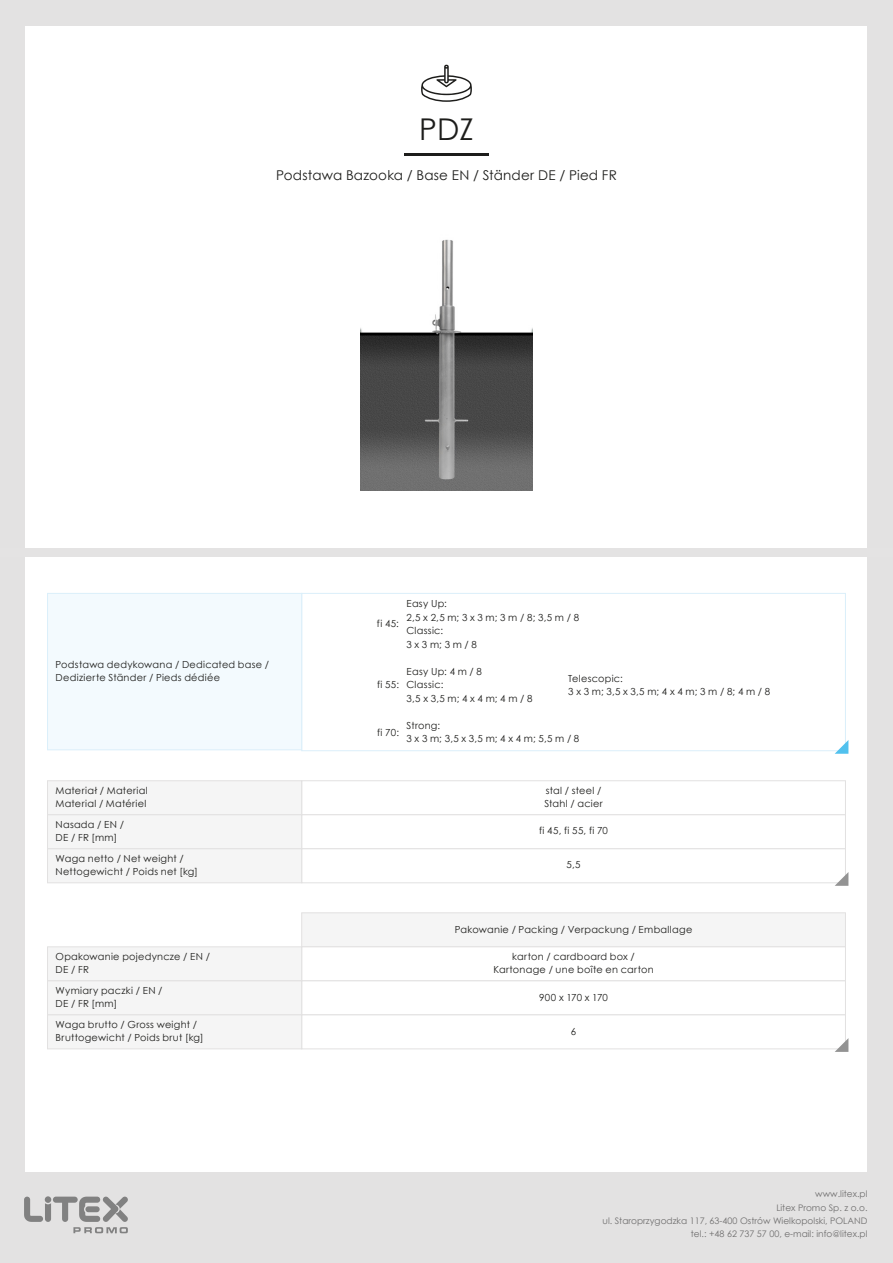
<style>
.page{position:relative;width:893px;height:1263px;background:#fff}
.page>*{position:absolute;margin:0;border:0;box-sizing:border-box;transform-origin:0 0}
.t1{font:30px "Century Gothic";color:#1d1d1b}
.t2{font:13.5px "Century Gothic";letter-spacing:.015em;color:#1d1d1b}
.t3{font:9.75px/13.5px "Century Gothic";letter-spacing:.03em;color:#1d1d1b}
.t4{font:9.75px "Century Gothic";letter-spacing:.01em;color:#1d1d1b}
.t5{font:9px/13.4px "Century Gothic";color:#6f6e6e;text-align:right}
</style>
<div class="page">
<div style="left:0;top:0;width:24px;height:1263px;background:#e3e2e2"></div>
<div style="left:867px;top:0;width:26px;height:1263px;background:#e3e2e2"></div>
<div style="left:0;top:1172px;width:893px;height:91px;background:#e3e2e2"></div>
<div style="left:0;top:0;width:893px;height:26px;background:#e3e2e2"></div>
<svg style="left:24px;top:1196px;width:104px;height:37px"></svg>
<svg style="left:301px;top:593px;width:545px;height:158px"></svg>
<div style="left:47px;top:593px;width:255px;height:157px;background:#f3fafe;border:1px solid #dbeffa"></div>
<div style="left:0;top:548px;width:893px;height:8px;background:#e4e3e3"></div>
<svg style="left:421px;top:65px;width:51px;height:37px"></svg>
<hr style="left:404px;top:153px;width:84px;height:2px;background:#1d1d1b">
<div style="left:47px;top:780px;width:255px;height:35px;background:#f5f5f5;border:1px solid #e2e1e1"></div>
<div style="left:47px;top:814px;width:255px;height:35px;background:#f5f5f5;border:1px solid #e2e1e1"></div>
<svg style="left:835px;top:740px;width:13px;height:14px"></svg>
<img style="left:360px;top:239px;width:172px;height:251px">
<div style="left:47px;top:848px;width:255px;height:35px;background:#f5f5f5;border:1px solid #e2e1e1"></div>
<svg style="left:301px;top:780px;width:547px;height:106px"></svg>
<div style="left:47px;top:946px;width:255px;height:35px;background:#f5f5f5;border:1px solid #e2e1e1"></div>
<div style="left:47px;top:980px;width:255px;height:35px;background:#f5f5f5;border:1px solid #e2e1e1"></div>
<div style="left:47px;top:1014px;width:255px;height:35px;background:#f5f5f5;border:1px solid #e2e1e1"></div>
<svg style="left:301px;top:912px;width:547px;height:140px"></svg>
<h1 class="t1" style="left:419px;top:108px;width:56px">PDZ</h1>
<h2 class="t2" style="left:276px;top:166px;width:342px">Podstawa Bazooka / Base EN / Ständer DE / Pied FR</h2>
<p class="t3" style="left:56px;top:657px;width:215px">Podstawa dedykowana / Dedicated base /<br>Dedizierte Ständer / Pieds dédiée</p>
<p class="t3" style="left:377px;top:617px;width:24px">fi 45:</p>
<p class="t3" style="left:377px;top:678px;width:24px">fi 55:</p>
<p class="t3" style="left:377px;top:725px;width:23px">fi 70:</p>
<p class="t3" style="left:406px;top:597px;width:174px">Easy Up:<br>2,5 x 2,5 m; 3 x 3 m; 3 m / 8; 3,5 m / 8<br>Classic:<br>3 x 3 m; 3 m / 8</p>
<p class="t3" style="left:407px;top:664px;width:128px">Easy Up: 4 m / 8<br>Classic:<br>3,5 x 3,5 m; 4 x 4 m; 4 m / 8</p>
<p class="t3" style="left:407px;top:718px;width:174px">Strong:<br>3 x 3 m; 3,5 x 3,5 m; 4 x 4 m; 5,5 m / 8</p>
<p class="t3" style="left:568px;top:671px;width:204px">Telescopic:<br>3 x 3 m; 3,5 x 3,5 m; 4 x 4 m; 3 m / 8; 4 m / 8</p>
<p class="t3" style="left:56px;top:783px;width:94px">Materiał / Material<br>Material / Matériel</p>
<p class="t3" style="left:56px;top:817px;width:70px">Nasada / EN /<br>DE / FR [mm]</p>
<p class="t3" style="left:539px;top:824px;width:70px">fi 45, fi 55, fi 70</p>
<p class="t3" style="left:567px;top:858px;width:16px">5,5</p>
<p class="t3" style="left:544px;top:783px;width:60px">stal / steel /<br>Stahl / acier</p>
<p class="t3" style="left:56px;top:851px;width:144px">Waga netto / Net weight /<br>Nettogewicht / Poids net [kg]</p>
<p class="t3" style="left:56px;top:949px;width:156px">Opakowanie pojedyncze / EN /<br>DE / FR</p>
<p class="t3" style="left:56px;top:983px;width:109px">Wymiary paczki / EN /<br>DE / FR [mm]</p>
<p class="t3" style="left:56px;top:1017px;width:150px">Waga brutto / Gross weight /<br>Bruttogewicht / Poids brut [kg]</p>
<p class="t3" style="left:455px;top:922px;width:239px">Pakowanie / Packing / Verpackung / Emballage</p>
<p class="t3" style="left:493px;top:949px;width:162px;text-align:center">karton / cardboard box /<br>Kartonage / une boîte en carton</p>
<p class="t4" style="left:539px;top:990px;width:70px">900 x 170 x 170</p>
<p class="t3" style="left:571px;top:1024px;width:7px">6</p>
<p class="t5" style="left:603px;top:1187px;width:266px">www.litex.pl<br>Litex Promo Sp. z o.o.<br>ul. Staroprzygodzka 117, 63-400 Ostrów Wielkopolski, POLAND tel.: +48 62 737 57 00, e-mail: info@litex.pl</p>
</div>
